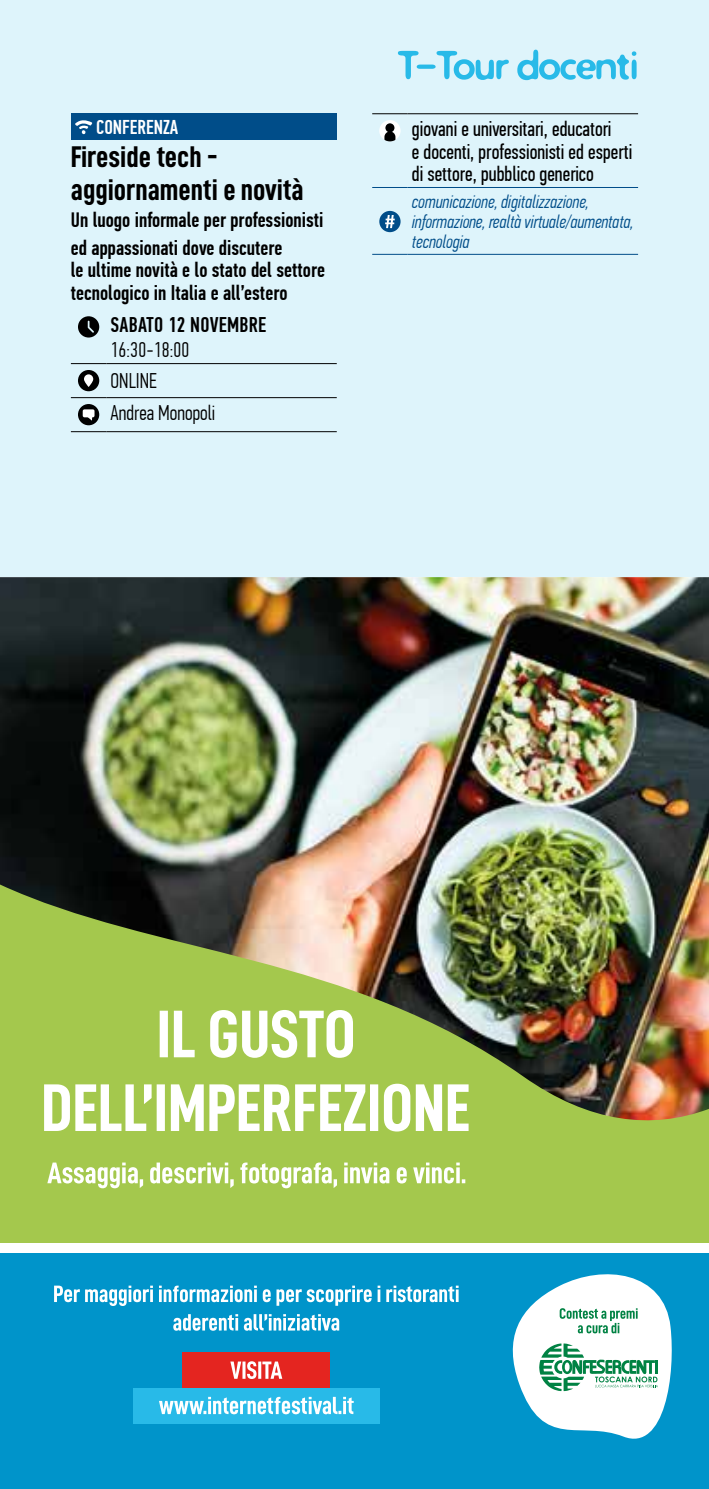
<style>
.page{position:relative;width:709px;height:1489px;background:#fff}
.page>*{position:absolute;margin:0;border:0;box-sizing:border-box;transform-origin:0 0}
.t1{font:30px/32.5px "D DIN Condensed Bold";color:#000}
.t2{font:500 21.25px/27.5px "PF Din Text Comp Pro";color:#000}
.t3{font:21.25px/22.5px "PF Din Text Comp Pro";color:#000}
.t4{font:300 21.25px/31.2px "PF Din Text Comp Pro";color:#000}
.t5{font:500 20px "PF Din Text Comp Pro";color:#fff}
.t6{font:italic 300 18.75px/20px "PF Din Text Comp Pro";color:#004d89}
</style>
<div class="page">
<div style="left:0;top:0;width:709px;height:577px;background:#def4fb"></div>
<svg style="left:398px;top:50px;width:238px;height:30px"></svg>
<div style="left:0;top:1253px;width:709px;height:235px;background:#0094ca"></div>
<svg style="left:173px;top:1314px;width:166px;height:16px"></svg>
<svg style="left:54px;top:1285px;width:404px;height:20px"></svg>
<div style="left:133px;top:1387px;width:247px;height:36px;background:#28bae8"></div>
<div style="left:183px;top:1352px;width:147px;height:35px;background:#e42520"></div>
<svg style="left:159px;top:1396px;width:195px;height:18px"></svg>
<svg style="left:230px;top:1361px;width:52px;height:17px"></svg>
<div style="left:0;top:852px;width:709px;height:390px;background:#a4c84d"></div>
<img style="left:0;top:577px;width:709px;height:553px">
<svg style="left:512px;top:1274px;width:160px;height:165px"></svg>
<svg style="left:47px;top:1162px;width:418px;height:26px"></svg>
<svg style="left:44px;top:1083px;width:424px;height:48px"></svg>
<svg style="left:160px;top:1009px;width:193px;height:48px"></svg>
<div style="left:71px;top:113px;width:266px;height:27px;background:#004d89"></div>
<svg style="left:75px;top:120px;width:17px;height:14px"></svg>
<hr style="left:71px;top:363px;width:35px;height:1px;background:#000">
<hr style="left:106px;top:363px;width:231px;height:1px;background:#000">
<hr style="left:71px;top:397px;width:35px;height:1px;background:#000">
<hr style="left:106px;top:397px;width:231px;height:1px;background:#000">
<hr style="left:71px;top:431px;width:35px;height:1px;background:#000">
<hr style="left:106px;top:431px;width:231px;height:1px;background:#000">
<svg style="left:78px;top:316px;width:21px;height:21px"></svg>
<div style="left:78px;top:370px;width:21px;height:21px;background:#000;border-radius:50%"></div>
<svg style="left:84px;top:374px;width:9px;height:13px"></svg>
<svg style="left:78px;top:404px;width:21px;height:21px"></svg>
<svg style="left:86px;top:417px;width:6px;height:3px"></svg>
<div style="left:83px;top:409px;width:11px;height:8px;background:#fff;border-radius:2px"></div>
<hr style="left:372px;top:187px;width:35px;height:1px;background:#004d89">
<hr style="left:407px;top:187px;width:231px;height:1px;background:#004d89">
<hr style="left:372px;top:254px;width:35px;height:1px;background:#004d89">
<hr style="left:407px;top:254px;width:231px;height:1px;background:#004d89">
<hr style="left:372px;top:113px;width:35px;height:1px;background:#000">
<hr style="left:407px;top:113px;width:231px;height:1px;background:#000">
<div style="left:379px;top:120px;width:21px;height:21px;background:#fff;border-radius:50%"></div>
<div style="left:385px;top:123px;width:9px;height:9px;background:#000;border-radius:50%"></div>
<svg style="left:384px;top:131px;width:11px;height:10px"></svg>
<div style="left:379px;top:211px;width:21px;height:21px;background:#004d89;border-radius:50%"></div>
<svg style="left:385px;top:215px;width:10px;height:13px"></svg>
<p class="t5" style="left:96px;top:116px;width:84px">CONFERENZA</p>
<h1 class="t1" style="left:71px;top:140px;width:234px">Fireside tech - aggiornamenti e novità</h1>
<p class="t2" style="left:71px;top:206px;width:254px">Un luogo informale per professionisti ed appassionati dove discutere</p>
<p class="t2" style="left:71px;top:259px;width:256px;line-height:22.5px">le ultime novità e lo stato del settore tecnologico in Italia e all’estero</p>
<p class="t2" style="left:111px;top:311px;width:157px">SABATO 12 NOVEMBRE</p>
<p class="t4" style="left:111px;top:334px;width:106px">16:30-18:00<br>ONLINE<br>Andrea Monopoli</p>
<p class="t3" style="left:412px;top:118px;width:222px">giovani e universitari, educatori<br>e docenti, professionisti ed esperti di settore, pubblico generico</p>
<p class="t6" style="left:412px;top:191px;width:223px">comunicazione, digitalizzazione, informazione, realtà virtuale/aumentata, tecnologia</p>
</div>
